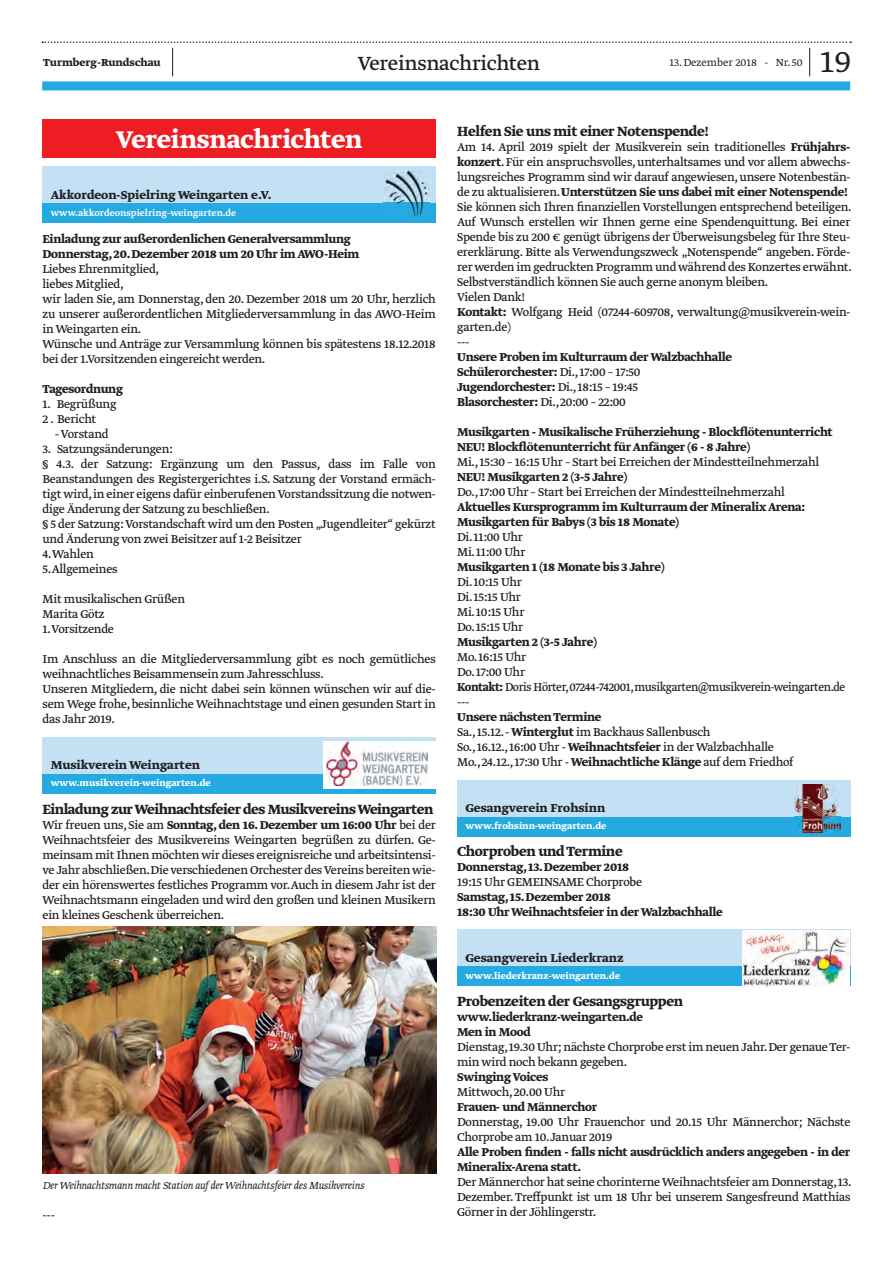
<style>
.page{position:relative;width:893px;height:1263px;background:#fff}
.page>*{position:absolute;margin:0;border:0;box-sizing:border-box;transform-origin:0 0}
.t1{font:300 36px "Greta Text Std";color:#231f20}
.t2{font:700 28.5px "Greta Text Std";letter-spacing:-.01em;color:#fff}
.t3{font:22.5px "Greta Text Std";letter-spacing:-.015em;color:#231f20}
.t4{font:700 15.75px "Greta Text Std";letter-spacing:-.02em;color:#231f20}
.t5{font:13.5px/15px "Greta Text Std";letter-spacing:-.02em;color:#231f20}
.t6{font:700 13.5px/15px "Greta Text Std";letter-spacing:-.02em;color:#231f20}
.t7{font:700 13.5px "Greta Text Std";color:#231f20}
.t8{font:italic 300 12px "Greta Text Std";letter-spacing:-.02em;color:#231f20}
.t9{font:300 12px "Greta Text Std";color:#231f20}
.t10{font:700 12px "Greta Text Std";color:#231f20}
.t11{font:700 10.5px "Greta Text Std";color:#fff}
.t12{font:500 10.5px "Greta Text Std";color:#fff}
.s1{font-weight:700}
.s2{font-weight:400}
</style>
<div class="page">
<div style="left:42px;top:81px;width:808px;height:9px;background:#24aae1"></div>
<svg style="left:42px;top:41px;width:809px;height:35px"></svg>
<div style="left:43px;top:119px;width:393px;height:38px;background:#ee1d23"></div>
<div style="left:43px;top:166px;width:393px;height:57px;background:#c3e0f4"></div>
<div style="left:43px;top:203px;width:393px;height:20px;background:#24aae1"></div>
<img style="left:383px;top:170px;width:46px;height:47px">
<div style="left:43px;top:736px;width:393px;height:57px;background:#c3e0f4"></div>
<div style="left:43px;top:773px;width:393px;height:20px;background:#24aae1"></div>
<div style="left:323px;top:741px;width:113px;height:47px;background:#fff"></div>
<img style="left:326px;top:741px;width:101px;height:44px">
<img style="left:43px;top:926px;width:393px;height:247px">
<div style="left:457px;top:780px;width:393px;height:57px;background:#c3e0f4"></div>
<div style="left:457px;top:817px;width:393px;height:20px;background:#24aae1"></div>
<img style="left:794px;top:784px;width:47px;height:49px">
<div style="left:457px;top:929px;width:393px;height:57px;background:#c3e0f4"></div>
<div style="left:457px;top:966px;width:393px;height:20px;background:#24aae1"></div>
<img style="left:742px;top:930px;width:107px;height:56px">
<p class="t10" style="left:43px;top:56px;width:119px">Turmberg-Rundschau</p>
<p class="t9" style="left:669px;top:56px;width:135px">13. Dezember 2018 - Nr. 50</p>
<h1 class="t1" style="left:820px;top:41px;width:32px">19</h1>
<h3 class="t3" style="left:358px;top:50px;width:184px">Vereinsnachrichten</h3>
<h2 class="t2" style="left:116px;top:123px;width:248px">Vereinsnachrichten</h2>
<p class="t7" style="left:51px;top:187px;width:222px">Akkordeon-Spielring Weingarten e.V.</p>
<p class="t12" style="left:51px;top:206px;width:187px">www.akkordeonspielring-weingarten.de</p>
<p class="t6" style="left:43px;top:233px;width:318px">Einladung zur außerordenlichen Generalversammlung<br>Donnerstag, 20. Dezember 2018 um 20 Uhr im AWO-Heim</p>
<p class="t5" style="left:43px;top:263px;width:395px">Liebes Ehrenmitglied,<br>liebes Mitglied,<br>wir laden Sie, am Donnerstag, den 20. Dezember 2018 um 20 Uhr, herzlich zu unserer außerordentlichen Mitgliederversammlung in das AWO-Heim in Weingarten ein.<br>Wünsche und Anträge zur Versammlung können bis spätestens 18.12.2018 bei der 1.Vorsitzenden eingereicht werden.</p>
<p class="t6" style="left:43px;top:383px;width:82px">Tagesordnung</p>
<p class="t5" style="left:43px;top:398px;width:76px">1. Begrüßung<br>2 . Bericht</p>
<p class="t5" style="left:55px;top:428px;width:55px">- Vorstand</p>
<p class="t5" style="left:43px;top:443px;width:395px">3. Satzungsänderungen:<br>§ 4.3. der Satzung: Ergänzung um den Passus, dass im Falle von Beanstandungen des Registergerichtes i.S. Satzung der Vorstand ermäch&shy;tigt wird, in einer eigens dafür einberufenen Vorstandssitzung die notwen&shy;dige Änderung der Satzung zu beschließen.<br>§ 5 der Satzung: Vorstandschaft wird um den Posten „Jugendleiter“ gekürzt und Änderung von zwei Beisitzer auf 1-2 Beisitzer<br>4.Wahlen<br>5.Allgemeines</p>
<p class="t5" style="left:43px;top:593px;width:144px">Mit musikalischen Grüßen<br>Marita Götz<br>1.Vorsitzende</p>
<p class="t5" style="left:43px;top:653px;width:395px">Im Anschluss an die Mitgliederversammlung gibt es noch gemütliches weihnachtliches Beisammensein zum Jahresschluss.<br>Unseren Mitgliedern, die nicht dabei sein können wünschen wir auf die&shy;sem Wege frohe, besinnliche Weihnachtstage und einen gesunden Start in das Jahr 2019.</p>
<p class="t7" style="left:51px;top:757px;width:151px">Musikverein Weingarten</p>
<p class="t11" style="left:51px;top:777px;width:162px">www.musikverein-weingarten.de</p>
<p class="t4" style="left:43px;top:799px;width:392px">Einladung zur Weihnachtsfeier des Musikvereins Weingarten</p>
<p class="t5" style="left:43px;top:818px;width:395px;text-align:justify">Wir freuen uns, Sie am <span class="s1">Sonntag, den 16. Dezember um 16:00 Uhr</span> bei der Weihnachtsfeier des Musikvereins Weingarten begrüßen zu dürfen. Ge&shy;meinsam mit Ihnen möchten wir dieses ereignisreiche und arbeitsintensi&shy;ve Jahr abschließen.Die verschiedenen Orchester des Vereins bereiten wie&shy;der ein hörenswertes festliches Programm vor.Auch in diesem Jahr ist der Weihnachtsmann eingeladen und wird den großen und kleinen Musikern ein kleines Geschenk überreichen.</p>
<p class="t8" style="left:43px;top:1178px;width:324px">Der Weihnachtsmann macht Station auf der Weihnachtsfeier des Musikvereins</p>
<p class="t5" style="left:43px;top:1208px;width:14px">---</p>
<p class="t4" style="left:457px;top:122px;width:253px">Helfen Sie uns mit einer Notenspende!</p>
<p class="t5" style="left:457px;top:140px;width:396px">Am 14. April 2019 spielt der Musikverein sein traditionelles <span class="s1">Frühjahrs&shy;konzert</span>. Für ein anspruchsvolles, unterhaltsames und vor allem abwechs&shy;lungsreiches Programm sind wir darauf angewiesen, unsere Notenbestän&shy;de zu aktualisieren. <span class="s1">Unterstützen Sie uns dabei mit einer Notenspende!<br></span>Sie können sich Ihren finanziellen Vorstellungen entsprechend beteiligen.<br>Auf Wunsch erstellen wir Ihnen gerne eine Spendenquittung. Bei einer Spende bis zu 200 € genügt übrigens der Überweisungsbeleg für Ihre Steu&shy;ererklärung. Bitte als Verwendungszweck „Notenspende“ angeben. Förde&shy;rer werden im gedruckten Programm und während des Konzertes erwähnt.<br>Selbstverständlich können Sie auch gerne anonym bleiben.<br>Vielen Dank!<br><span class="s1">Kontakt:</span> Wolfgang Heid (07244-609708, verwaltung@musikverein-wein&shy;garten.de)<br>---</p>
<p class="t6" style="left:457px;top:350px;width:277px">Unsere Proben im Kulturraum der Walzbachhalle Schülerorchester: <span class="s2">Di., 17:00 – 17:50<br></span>Jugendorchester: <span class="s2">Di., 18:15 – 19:45<br></span>Blasorchester: <span class="s2">Di., 20:00 – 22:00</span></p>
<p class="t6" style="left:457px;top:425px;width:377px">Musikgarten - Musikalische Früherziehung - Blockflötenunterricht<br>NEU! Blockflötenunterricht für Anfänger (6 - 8 Jahre)</p>
<p class="t5" style="left:457px;top:455px;width:364px">Mi., 15:30 – 16:15 Uhr – Start bei Erreichen der Mindestteilnehmerzahl</p>
<p class="t6" style="left:457px;top:470px;width:172px">NEU! Musikgarten 2 (3-5 Jahre)</p>
<p class="t5" style="left:457px;top:485px;width:329px">Do., 17:00 Uhr – Start bei Erreichen der Mindestteilnehmerzahl</p>
<p class="t6" style="left:457px;top:500px;width:350px">Aktuelles Kursprogramm im Kulturraum der Mineralix Arena:<br>Musikgarten für Babys (3 bis 18 Monate)</p>
<p class="t5" style="left:457px;top:530px;width:70px">Di. 11:00 Uhr<br>Mi. 11:00 Uhr</p>
<p class="t6" style="left:457px;top:560px;width:209px">Musikgarten 1 (18 Monate bis 3 Jahre)</p>
<p class="t5" style="left:457px;top:575px;width:69px">Di. 10:15 Uhr<br>Di. 15:15 Uhr<br>Mi. 10:15 Uhr<br>Do. 15:15 Uhr</p>
<p class="t6" style="left:457px;top:635px;width:141px">Musikgarten 2 (3-5 Jahre)</p>
<p class="t5" style="left:457px;top:650px;width:390px">Mo. 16:15 Uhr<br>Do. 17:00 Uhr<br><span class="s1">Kontakt:</span> Doris Hörter,07244-742001,musikgarten@musikverein-weingarten.de ---</p>
<p class="t5" style="left:457px;top:710px;width:338px"><span class="s1">Unsere nächsten Termine<br></span>Sa., 15.12. - <span class="s1">Winterglut</span> im Backhaus Sallenbusch<br>So., 16.12., 16:00 Uhr - <span class="s1">Weihnachtsfeier</span> in der Walzbachhalle Mo., 24.12., 17:30 Uhr - <span class="s1">Weihnachtliche Klänge</span> auf dem Friedhof</p>
<p class="t7" style="left:465px;top:800px;width:141px">Gesangverein Frohsinn</p>
<p class="t11" style="left:465px;top:820px;width:143px">www.frohsinn-weingarten.de</p>
<p class="t4" style="left:457px;top:842px;width:167px">Chorproben und Termine</p>
<p class="t6" style="left:457px;top:860px;width:174px">Donnerstag, 13. Dezember 2018</p>
<p class="t5" style="left:457px;top:875px;width:187px">19:15 Uhr GEMEINSAME Chorprobe</p>
<p class="t6" style="left:457px;top:890px;width:267px">Samstag, 15. Dezember 2018<br>18:30 Uhr Weihnachtsfeier in der Walzbachhalle</p>
<p class="t7" style="left:465px;top:950px;width:160px">Gesangverein Liederkranz</p>
<p class="t11" style="left:465px;top:969px;width:156px">www.liederkranz-weingarten.de</p>
<p class="t4" style="left:457px;top:992px;width:228px">Probenzeiten der Gesangsgruppen</p>
<p class="t6" style="left:457px;top:1010px;width:187px">www.liederkranz-weingarten.de<br>Men in Mood</p>
<p class="t5" style="left:457px;top:1040px;width:395px">Dienstag, 19.30 Uhr; nächste Chorprobe erst im neuen Jahr. Der genaue Ter&shy;min wird noch bekann gegeben.</p>
<p class="t6" style="left:457px;top:1070px;width:93px">Swinging Voices</p>
<p class="t5" style="left:457px;top:1085px;width:110px">Mittwoch, 20.00 Uhr</p>
<p class="t6" style="left:457px;top:1100px;width:142px">Frauen- und Männerchor</p>
<p class="t5" style="left:457px;top:1115px;width:395px">Donnerstag, 19.00 Uhr Frauenchor und 20.15 Uhr Männerchor; Nächste<br>Chorprobe am 10. Januar 2019</p>
<p class="t6" style="left:457px;top:1145px;width:395px">Alle Proben finden - falls nicht ausdrücklich anders angegeben - in der<br>Mineralix-Arena statt.</p>
<p class="t5" style="left:457px;top:1175px;width:396px;text-align:justify">Der Männerchor hat seine chorinterne Weihnachtsfeier am Donnerstag,13.<br>Dezember. Treffpunkt ist um 18 Uhr bei unserem Sangesfreund Matthias Görner in der Jöhlingerstr.</p>
</div>
